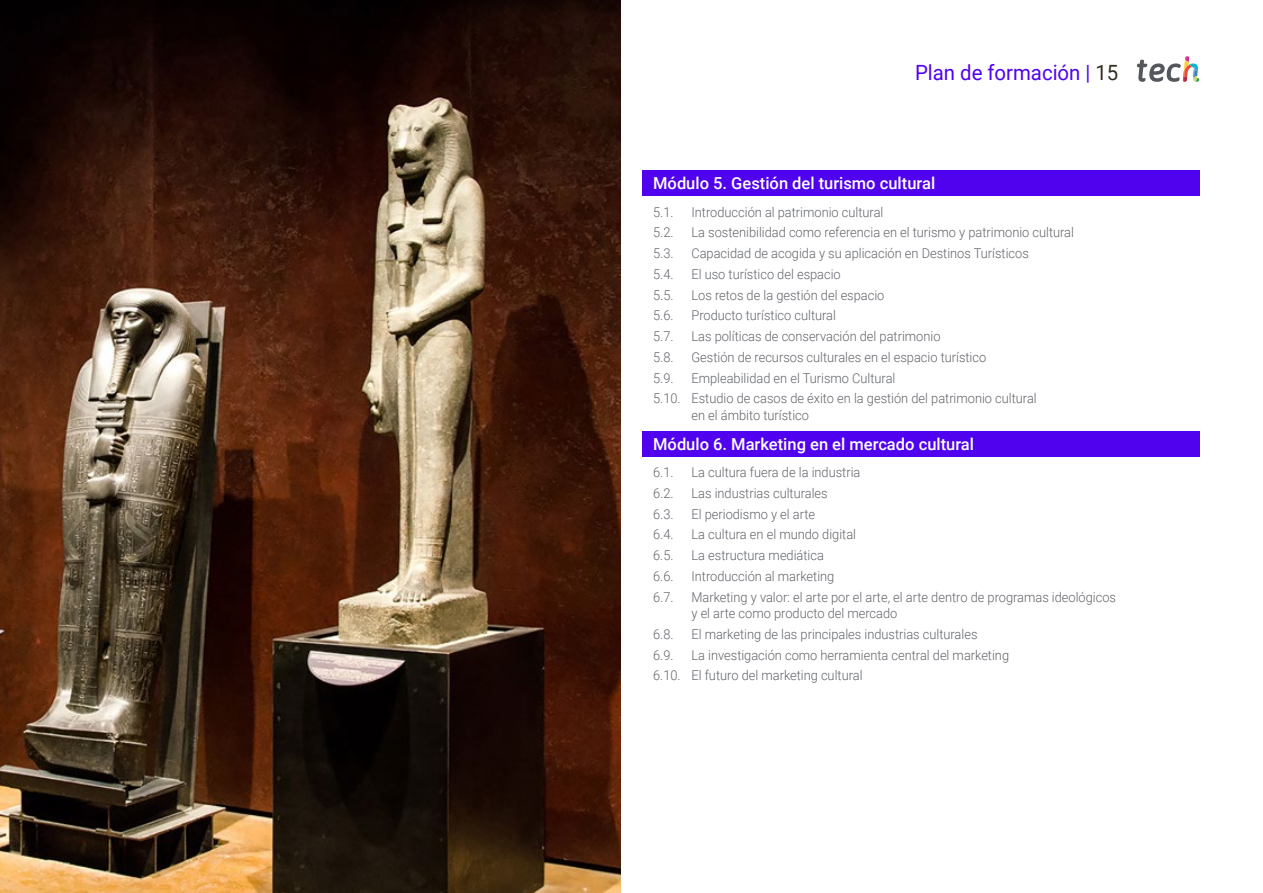
<style>
.page{position:relative;width:1263px;height:893px;background:#fff}
.page>*{position:absolute;margin:0;border:0;box-sizing:border-box;transform-origin:0 0}
.t1{font:21px "Roboto";color:#5002ee}
.t2{font:500 16.5px "Roboto";color:#fff}
.t3{font:300 13.5px/20.7px "Roboto";color:#61646a;scale:.95 1}
.s1{color:#312e20}
</style>
<div class="page">
<img style="left:0;top:0;width:621px;height:893px">
<div style="left:642px;top:171px;width:557px;height:25px;background:#5002ee"></div>
<div style="left:642px;top:431px;width:557px;height:25px;background:#5002ee"></div>
<svg style="left:1137px;top:56px;width:62px;height:26px"></svg>
<h1 class="t1" style="left:915px;top:57px;width:205px">Plan de formación | <span class="s1">15</span></h1>
<p class="t2" style="left:653px;top:172px;width:284px">Módulo 5. Gestión del turismo cultural</p>
<p class="t3" style="left:653px;top:201px;width:23px">5.1.</p>
<p class="t3" style="left:691px;top:201px;width:204px">Introducción al patrimonio cultural</p>
<p class="t3" style="left:653px;top:222px;width:23px">5.2.</p>
<p class="t3" style="left:691px;top:222px;width:404px">La sostenibilidad como referencia en el turismo y patrimonio cultural</p>
<p class="t3" style="left:653px;top:242px;width:23px">5.3.</p>
<p class="t3" style="left:691px;top:242px;width:357px">Capacidad de acogida y su aplicación en Destinos Turísticos</p>
<p class="t3" style="left:653px;top:263px;width:23px">5.4.</p>
<p class="t3" style="left:691px;top:263px;width:159px">El uso turístico del espacio</p>
<p class="t3" style="left:653px;top:284px;width:23px">5.5.</p>
<p class="t3" style="left:691px;top:284px;width:205px">Los retos de la gestión del espacio</p>
<p class="t3" style="left:653px;top:305px;width:23px">5.6.</p>
<p class="t3" style="left:691px;top:305px;width:154px">Producto turístico cultural</p>
<p class="t3" style="left:653px;top:325px;width:23px">5.7.</p>
<p class="t3" style="left:691px;top:325px;width:264px">Las políticas de conservación del patrimonio</p>
<p class="t3" style="left:653px;top:346px;width:23px">5.8.</p>
<p class="t3" style="left:691px;top:346px;width:312px">Gestión de recursos culturales en el espacio turístico</p>
<p class="t3" style="left:653px;top:367px;width:23px">5.9.</p>
<p class="t3" style="left:653px;top:367px;width:405px;text-indent:38px">Empleabilidad en el Turismo Cultural<br>5.10. Estudio de casos de éxito en la gestión del patrimonio cultural</p>
<p class="t3" style="left:691px;top:404px;width:125px">en el ámbito turístico</p>
<p class="t2" style="left:653px;top:433px;width:322px">Módulo 6. Marketing en el mercado cultural</p>
<p class="t3" style="left:653px;top:461px;width:23px">6.1.</p>
<p class="t3" style="left:691px;top:461px;width:179px">La cultura fuera de la industria</p>
<p class="t3" style="left:653px;top:482px;width:23px">6.2.</p>
<p class="t3" style="left:691px;top:482px;width:145px">Las industrias culturales</p>
<p class="t3" style="left:653px;top:503px;width:23px">6.3.</p>
<p class="t3" style="left:691px;top:503px;width:132px">El periodismo y el arte</p>
<p class="t3" style="left:653px;top:524px;width:23px">6.4.</p>
<p class="t3" style="left:691px;top:524px;width:175px">La cultura en el mundo digital</p>
<p class="t3" style="left:653px;top:544px;width:23px">6.5.</p>
<p class="t3" style="left:691px;top:544px;width:141px">La estructura mediática</p>
<p class="t3" style="left:653px;top:565px;width:23px">6.6.</p>
<p class="t3" style="left:691px;top:565px;width:152px">Introducción al marketing</p>
<p class="t3" style="left:653px;top:586px;width:23px">6.7.</p>
<p class="t3" style="left:691px;top:588px;width:448px;line-height:16.5px">Marketing y valor: el arte por el arte, el arte dentro de programas ideológicos y el arte como producto del mercado</p>
<p class="t3" style="left:653px;top:623px;width:23px">6.8.</p>
<p class="t3" style="left:691px;top:623px;width:303px">El marketing de las principales industrias culturales</p>
<p class="t3" style="left:653px;top:644px;width:23px">6.9.</p>
<p class="t3" style="left:653px;top:644px;width:376px;text-indent:38px">La investigación como herramienta central del marketing<br>6.10. El futuro del marketing cultural</p>
</div>
